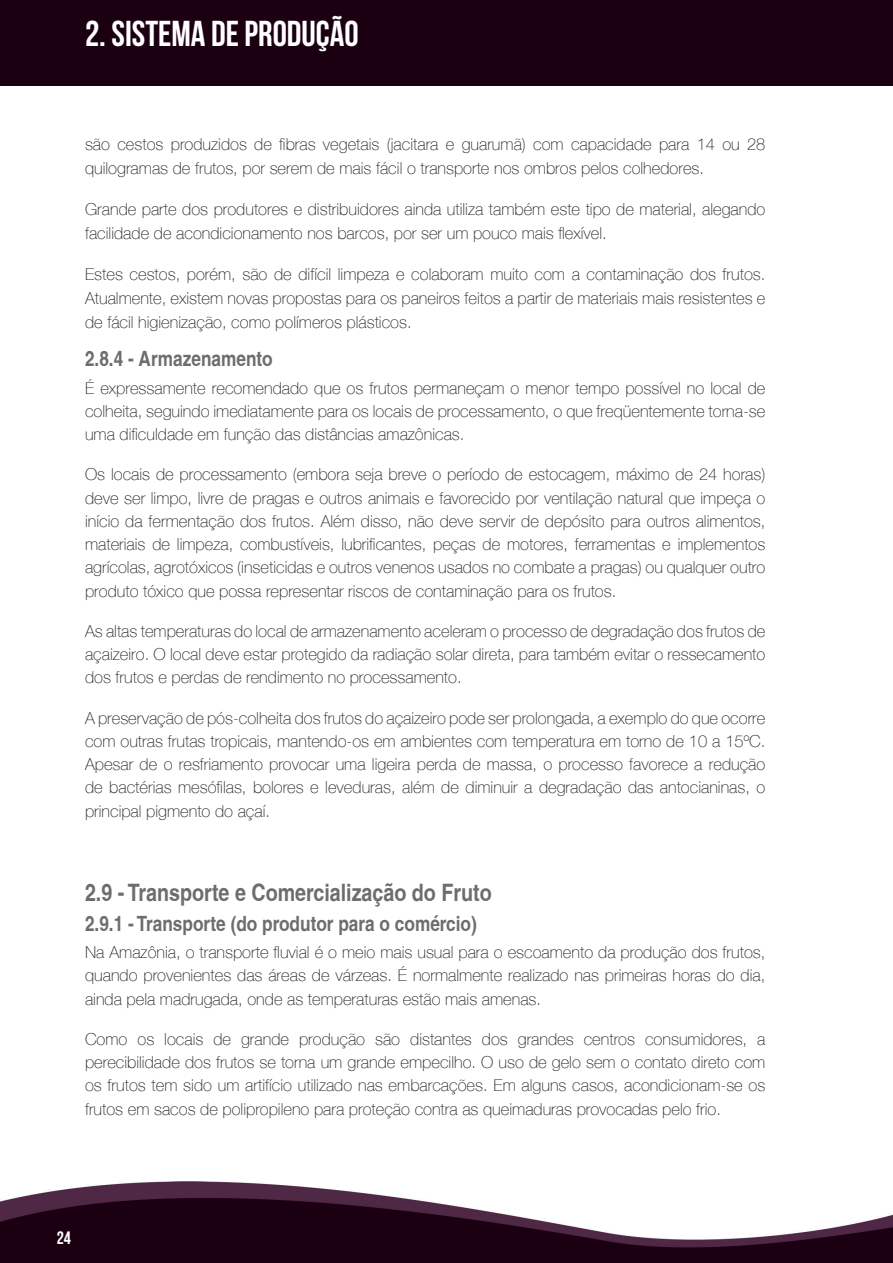
<style>
.page{position:relative;width:893px;height:1263px;background:#fff}
.page>*{position:absolute;margin:0;border:0;box-sizing:border-box;transform-origin:0 0}
.t1{font:36px "Bebas Neue";color:#fff}
.t2{font:700 condensed 24px "Helvetica";color:#6c6d70}
.t3{font:700 condensed 21px "Helvetica";color:#6c6d70}
.t4{font:18px "Bebas Neue";color:#fff}
.t5{font:100 16.5px/23.2px "Helvetica Neue LT";color:#231f20;text-align:justify}
</style>
<div class="page">
<img style="left:0;top:1181px;width:893px;height:82px">
<div style="left:0;top:0;width:893px;height:85px;background:#1b0012"></div>
<h1 class="t1" style="left:85px;top:14px;width:275px">2. SISTEMA DE PRODUÇÃO</h1>
<p class="t5" style="left:85px;top:132px;width:682px;line-height:24px">são cestos produzidos de fibras vegetais (jacitara e guarumã) com capacidade para 14 ou 28 quilogramas de frutos, por serem de mais fácil o transporte nos ombros pelos colhedores.</p>
<p class="t5" style="left:85px;top:197px;width:682px;line-height:24px">Grande parte dos produtores e distribuidores ainda utiliza também este tipo de material, alegando facilidade de acondicionamento nos barcos, por ser um pouco mais flexível.</p>
<p class="t5" style="left:85px;top:262px;width:682px;line-height:24px">Estes cestos, porém, são de difícil limpeza e colaboram muito com a contaminação dos frutos.<br>Atualmente, existem novas propostas para os paneiros feitos a partir de materiais mais resistentes e de fácil higienização, como polímeros plásticos.</p>
<p class="t3" style="left:85px;top:346px;width:189px">2.8.4 - Armazenamento</p>
<p class="t5" style="left:85px;top:376px;width:682px">É expressamente recomendado que os frutos permaneçam o menor tempo possível no local de colheita, seguindo imediatamente para os locais de processamento, o que freqüentemente torna-se uma dificuldade em função das distâncias amazônicas.</p>
<p class="t5" style="left:85px;top:463px;width:682px">Os locais de processamento (embora seja breve o período de estocagem, máximo de 24 horas) deve ser limpo, livre de pragas e outros animais e favorecido por ventilação natural que impeça o início da fermentação dos frutos. Além disso, não deve servir de depósito para outros alimentos, materiais de limpeza, combustíveis, lubrificantes, peças de motores, ferramentas e implementos agrícolas, agrotóxicos (inseticidas e outros venenos usados no combate a pragas) ou qualquer outro produto tóxico que possa representar riscos de contaminação para os frutos.</p>
<p class="t5" style="left:85px;top:619px;width:682px">As altas temperaturas do local de armazenamento aceleram o processo de degradação dos frutos de açaizeiro. O local deve estar protegido da radiação solar direta, para também evitar o ressecamento dos frutos e perdas de rendimento no processamento.</p>
<p class="t5" style="left:85px;top:706px;width:682px">A preservação de pós-colheita dos frutos do açaizeiro pode ser prolongada, a exemplo do que ocorre com outras frutas tropicais, mantendo-os em ambientes com temperatura em torno de 10 a 15ºC.<br>Apesar de o resfriamento provocar uma ligeira perda de massa, o processo favorece a redução de bactérias mesófilas, bolores e leveduras, além de diminuir a degradação das antocianinas, o principal pigmento do açaí.</p>
<h2 class="t2" style="left:85px;top:878px;width:408px">2.9 - Transporte e Comercialização do Fruto</h2>
<p class="t3" style="left:85px;top:910px;width:393px">2.9.1 - Transporte (do produtor para o comércio)</p>
<p class="t5" style="left:85px;top:940px;width:682px">Na Amazônia, o transporte fluvial é o meio mais usual para o escoamento da produção dos frutos, quando provenientes das áreas de várzeas. É normalmente realizado nas primeiras horas do dia, ainda pela madrugada, onde as temperaturas estão mais amenas.</p>
<p class="t5" style="left:85px;top:1027px;width:682px">Como os locais de grande produção são distantes dos grandes centros consumidores, a perecibilidade dos frutos se torna um grande empecilho. O uso de gelo sem o contato direto com os frutos tem sido um artifício utilizado nas embarcações. Em alguns casos, acondicionam-se os frutos em sacos de polipropileno para proteção contra as queimaduras provocadas pelo frio.</p>
<p class="t4" style="left:57px;top:1228px;width:16px">24</p>
</div>
